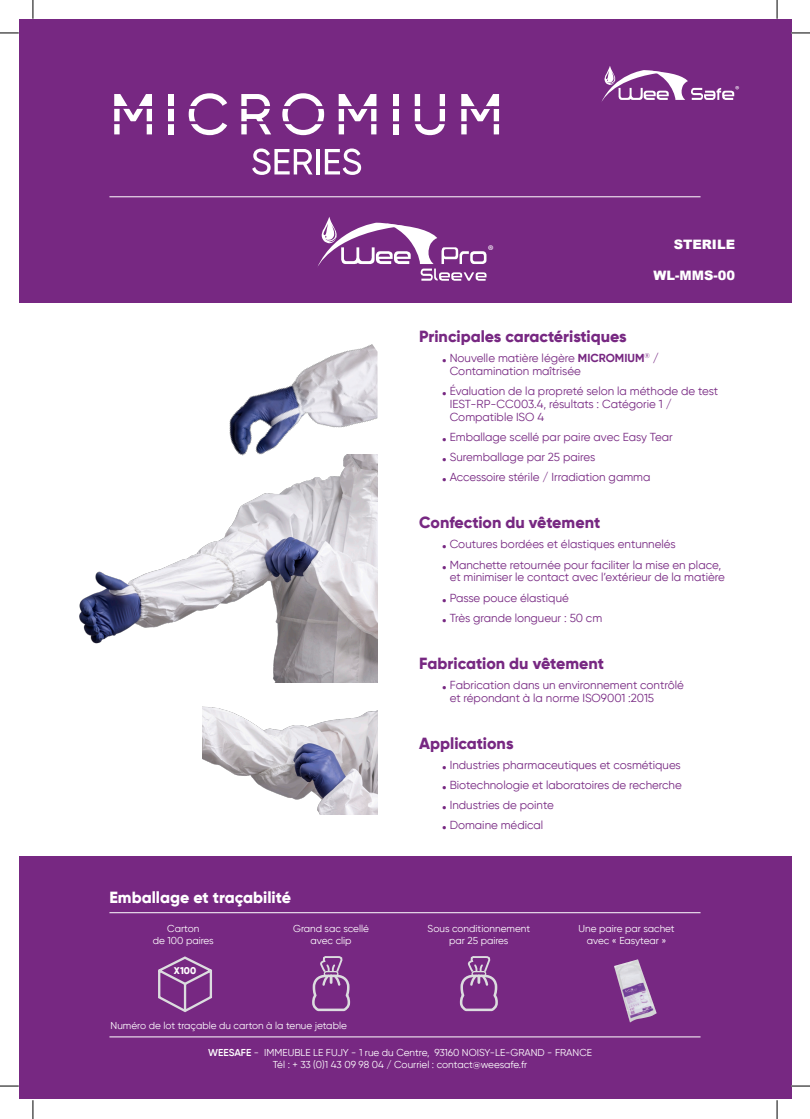
<style>
.page{position:relative;width:810px;height:1119px;background:#fff}
.page>*{position:absolute;margin:0;border:0;box-sizing:border-box;transform-origin:0 0}
.t1{font:800 16.12px "Gilroy";color:#772882}
.t2{font:800 16.12px "Gilroy";color:#fff}
.t3{font:14.12px "Myriad Pro";color:#fff}
.t4{font:900 13px "Arial";color:#fff}
.t5{font:11.62px/20.1px "Gilroy";color:#772882}
.t6{font:10.25px "Myriad Pro";color:#fff}
.t7{font:10px/12.5px "Gilroy";color:#fff;text-align:center}
.t8{font:800 9.75px "Gilroy";color:#fff}
.s1{font-weight:700;font-size:19.25px}
.s2{font-weight:700}
.s3{font-weight:600}
</style>
<div class="page">
<div style="left:19px;top:19px;width:772px;height:283px;background:#772882"></div>
<div style="left:19px;top:856px;width:772px;height:242px;background:#772882"></div>
<svg style="left:601px;top:66px;width:133px;height:36px"></svg>
<hr style="left:109px;top:196px;width:591px;height:1px;background:#fff">
<div style="left:169px;top:94px;width:5px;height:40px;background:#fff"></div>
<svg style="left:189px;top:93px;width:38px;height:42px"></svg>
<svg style="left:241px;top:94px;width:30px;height:40px"></svg>
<svg style="left:282px;top:93px;width:42px;height:42px"></svg>
<div style="left:393px;top:94px;width:6px;height:40px;background:#fff"></div>
<svg style="left:415px;top:94px;width:30px;height:41px"></svg>
<svg style="left:252px;top:148px;width:61px;height:27px"></svg>
<hr style="left:316px;top:149px;width:3px;height:25px;background:#fff">
<svg style="left:325px;top:148px;width:36px;height:27px"></svg>
<svg style="left:114px;top:94px;width:38px;height:40px"></svg>
<svg style="left:339px;top:94px;width:37px;height:40px"></svg>
<div style="left:368px;top:100px;width:6px;height:8px;background:#fff"></div>
<svg style="left:461px;top:94px;width:38px;height:40px"></svg>
<hr style="left:240px;top:121px;width:270px;height:3px;background:#772882">
<hr style="left:100px;top:121px;width:107px;height:3px;background:#772882">
<hr style="left:104px;top:106px;width:416px;height:3px;background:#772882">
<img style="left:79px;top:492px;width:299px;height:190px">
<img style="left:229px;top:344px;width:149px;height:148px">
<img style="left:202px;top:706px;width:175px;height:108px">
<hr style="left:109px;top:912px;width:591px;height:1px;background:#fff">
<hr style="left:109px;top:1036px;width:591px;height:1px;background:#fff">
<svg style="left:312px;top:956px;width:39px;height:56px"></svg>
<svg style="left:459px;top:956px;width:39px;height:56px"></svg>
<svg style="left:158px;top:956px;width:54px;height:57px"></svg>
<img style="left:614px;top:959px;width:43px;height:63px">
<svg style="left:318px;top:217px;width:169px;height:64px"></svg>
<svg style="left:0;top:32px;width:19px;height:2px"></svg>
<svg style="left:791px;top:32px;width:19px;height:2px"></svg>
<svg style="left:0;top:1085px;width:19px;height:1px"></svg>
<svg style="left:791px;top:1085px;width:19px;height:1px"></svg>
<svg style="left:32px;top:0;width:2px;height:19px"></svg>
<svg style="left:32px;top:1100px;width:2px;height:18px"></svg>
<svg style="left:776px;top:0;width:2px;height:19px"></svg>
<svg style="left:776px;top:1100px;width:2px;height:18px"></svg>
<p class="t3" style="left:488px;top:241px;width:7px">®</p>
<p class="t6" style="left:735px;top:83px;width:6px">®</p>
<p class="t4" style="left:674px;top:234px;width:63px">STERILE</p>
<p class="t4" style="left:653px;top:266px;width:83px">WL-MMS-00</p>
<h1 class="t2" style="left:109px;top:887px;width:183px">Emballage et traçabilité</h1>
<h1 class="t1" style="left:419px;top:326px;width:209px">Principales caractéristiques</h1>
<p class="t5" style="left:450px;top:351px;width:211px;line-height:12.9px;text-indent:-8px"><span class="s1">.</span> Nouvelle matière légère <span class="s2">MICROMIUM</span><sup>®</sup> /<br>Contamination maîtrisée</p>
<p class="t5" style="left:450px;top:384px;width:270px;line-height:12.9px;text-indent:-8px"><span class="s1">.</span> Évaluation de la propreté selon la méthode de test<br>IEST-RP-CC003.4, résultats : Catégorie 1 /<br>Compatible ISO 4</p>
<p class="t5" style="left:442px;top:426px;width:233px"><span class="s1">.</span> Emballage scellé par paire avec Easy Tear <span class="s1">.</span> Suremballage par 25 paires<br><span class="s1">.</span> Accessoire stérile / Irradiation gamma</p>
<h1 class="t1" style="left:419px;top:512px;width:183px">Confection du vêtement</h1>
<p class="t5" style="left:442px;top:534px;width:281px"><span class="s1">.</span> Coutures bordées et élastiques entunnelés<br><span class="s1">.</span> Manchette retournée pour faciliter la mise en place,</p>
<p class="t5" style="left:442px;top:567px;width:285px;text-indent:8px">et minimiser le contact avec l’extérieur de la matière <span class="s1">.</span> Passe pouce élastiqué<br><span class="s1">.</span> Très grande longueur : 50 cm</p>
<h1 class="t1" style="left:419px;top:652px;width:186px">Fabrication du vêtement</h1>
<p class="t5" style="left:450px;top:678px;width:236px;line-height:12.9px;text-indent:-8px"><span class="s1">.</span> Fabrication dans un environnement contrôlé et répondant à la norme ISO9001 :2015</p>
<h1 class="t1" style="left:419px;top:732px;width:96px">Applications</h1>
<p class="t5" style="left:442px;top:754px;width:242px"><span class="s1">.</span> Industries pharmaceutiques et cosmétiques <span class="s1">.</span> Biotechnologie et laboratoires de recherche <span class="s1">.</span> Industries de pointe<br><span class="s1">.</span> Domaine médical</p>
<p class="t7" style="left:153px;top:921px;width:62px">Carton<br>de 100 paires</p>
<p class="t7" style="left:293px;top:921px;width:77px">Grand sac scellé avec clip</p>
<p class="t7" style="left:428px;top:921px;width:104px">Sous conditionnement par 25 paires</p>
<p class="t7" style="left:579px;top:921px;width:98px">Une paire par sachet avec « Easytear »</p>
<p class="t8" style="left:174px;top:964px;width:24px">X100</p>
<p class="t7" style="left:111px;top:1019px;width:238px">Numéro de lot traçable du carton à la tenue jetable</p>
<p class="t7" style="left:208px;top:1045px;width:385px;line-height:12px"><span class="s3">WEESAFE</span> - IMMEUBLE LE FUJY - 1 rue du Centre, 93160 NOISY-LE-GRAND - FRANCE<br>Tél : + 33 (0)1 43 09 98 04 / Courriel : contact@weesafe.fr</p>
</div>
